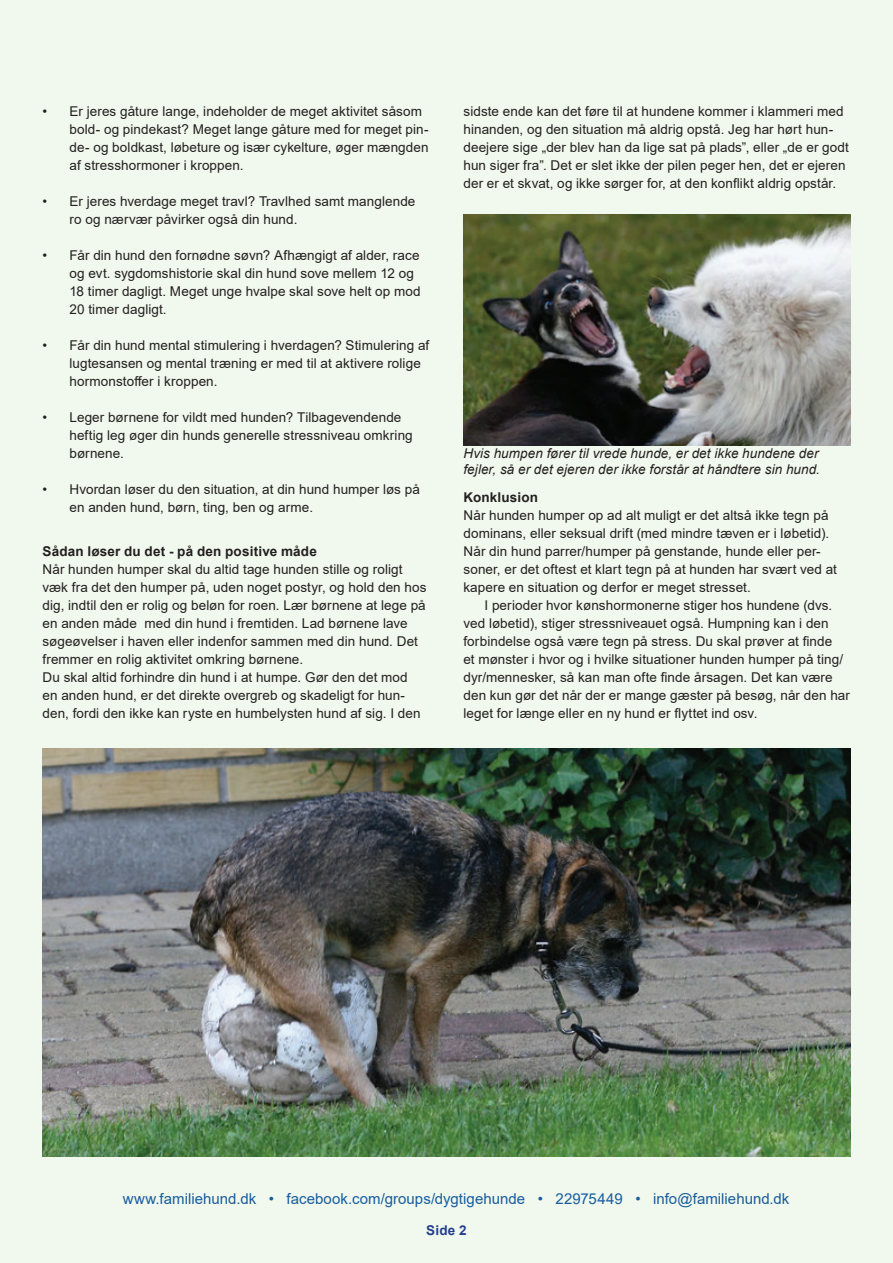
<style>
.page{position:relative;width:893px;height:1263px;background:#f1f8ed}
.page>*{position:absolute;margin:0;border:0;box-sizing:border-box;transform-origin:0 0}
.t1{font:15px "Arial";letter-spacing:.005em;color:#175d9e}
.t2{font:13.5px/18px "Arial";letter-spacing:.005em;color:#231f20}
.t3{font:italic 13.5px/16.2px "Arial";letter-spacing:.005em;color:#231f20}
.t4{font:700 13.5px "Arial";letter-spacing:.015em;color:#231f20}
.t5{font:700 13.5px "Arial";color:#253f8e}
</style>
<div class="page">
<img style="left:43px;top:748px;width:807px;height:409px">
<img style="left:463px;top:214px;width:387px;height:232px">
<p class="t2" style="left:70px;top:102px;width:361px;text-indent:-27px">• Er jeres gåture lange, indeholder de meget aktivitet såsom bold- og pindekast? Meget lange gåture med for meget pin&shy;de- og boldkast, løbeture og især cykelture, øger mængden af stresshormoner i kroppen.</p>
<p class="t2" style="left:70px;top:192px;width:347px;text-indent:-27px">• Er jeres hverdage meget travl? Travlhed samt manglende ro og nærvær påvirker også din hund.</p>
<p class="t2" style="left:70px;top:246px;width:353px;text-indent:-27px">• Får din hund den fornødne søvn? Afhængigt af alder, race og evt. sygdomshistorie skal din hund sove mellem 12 og 18 timer dagligt. Meget unge hvalpe skal sove helt op mod 20 timer dagligt.</p>
<p class="t2" style="left:70px;top:336px;width:361px;text-indent:-27px">• Får din hund mental stimulering i hverdagen? Stimulering af lugtesansen og mental træning er med til at aktivere rolige hormonstoffer i kroppen.</p>
<p class="t2" style="left:70px;top:408px;width:345px;text-indent:-27px">• Leger børnene for vildt med hunden? Tilbagevendende heftig leg øger din hunds generelle stressniveau omkring børnene.</p>
<p class="t2" style="left:70px;top:480px;width:352px;text-indent:-27px">• Hvordan løser du den situation, at din hund humper løs på en anden hund, børn, ting, ben og arme.</p>
<p class="t4" style="left:43px;top:542px;width:276px">Sådan løser du det - på den positive måde</p>
<p class="t2" style="left:43px;top:560px;width:386px">Når hunden humper skal du altid tage hunden stille og roligt væk fra det den humper på, uden noget postyr, og hold den hos dig, indtil den er rolig og beløn for roen. Lær børnene at lege på en anden måde med din hund i fremtiden. Lad børnene lave søgeøvelser i haven eller indenfor sammen med din hund. Det fremmer en rolig aktivitet omkring børnene.<br>Du skal altid forhindre din hund i at humpe. Gør den det mod<br>en anden hund, er det direkte overgreb og skadeligt for hun&shy;den, fordi den ikke kan ryste en humbelysten hund af sig. I den</p>
<p class="t2" style="left:463px;top:102px;width:387px">sidste ende kan det føre til at hundene kommer i klammeri med hinanden, og den situation må aldrig opstå. Jeg har hørt hun&shy;deejere sige „der blev han da lige sat på plads”, eller „de er godt hun siger fra”. Det er slet ikke der pilen peger hen, det er ejeren der er et skvat, og ikke sørger for, at den konflikt aldrig opstår.</p>
<p class="t3" style="left:463px;top:445px;width:358px">Hvis humpen fører til vrede hunde, er det ikke hundene der fejler, så er det ejeren der ikke forstår at håndtere sin hund.</p>
<p class="t4" style="left:463px;top:488px;width:76px">Konklusion</p>
<p class="t2" style="left:463px;top:506px;width:375px">Når hunden humper op ad alt muligt er det altså ikke tegn på dominans, eller seksual drift (med mindre tæven er i løbetid).<br>Når din hund parrer/humper på genstande, hunde eller per&shy;soner, er det oftest et klart tegn på at hunden har svært ved at kapere en situation og derfor er meget stresset.</p>
<p class="t2" style="left:463px;top:596px;width:388px;text-indent:21px">I perioder hvor kønshormonerne stiger hos hundene (dvs. ved løbetid), stiger stressniveauet også. Humpning kan i den forbindelse også være tegn på stress. Du skal prøver at finde<br>et mønster i hvor og i hvilke situationer hunden humper på ting/ dyr/mennesker, så kan man ofte finde årsagen. Det kan være den kun gør det når der er mange gæster på besøg, når den har leget for længe eller en ny hund er flyttet ind osv.</p>
<p class="t1" style="left:123px;top:1189px;width:668px">www.familiehund.dk • facebook.com/groups/dygtigehunde • 22975449 • info@familiehund.dk</p>
<p class="t5" style="left:426px;top:1220px;width:42px">Side 2</p>
</div>
